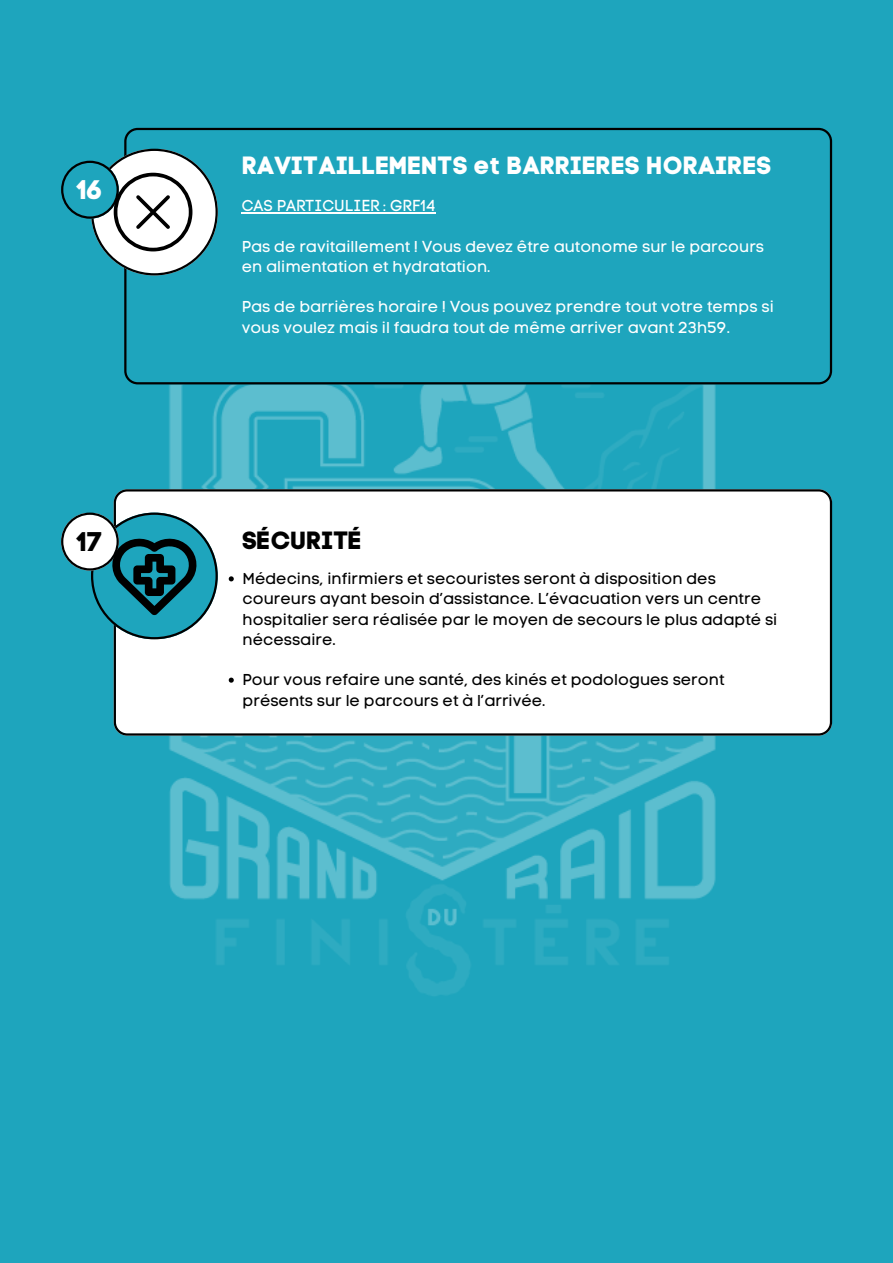
<style>
.page{position:relative;width:893px;height:1263px;background:#1ea5bd}
.page>*{position:absolute;margin:0;border:0;box-sizing:border-box;transform-origin:0 0}
.t1{font:26.78px "Code Pro Bold LC";color:#fff}
.t2{font:26.78px "Code Pro Bold LC";color:#000}
.t3{font:24.75px "Code Pro Bold LC";color:#fff}
.t4{font:24.75px "Code Pro Bold LC";color:#000}
.t5{font:15.75px/20.2px "Code Pro Normal LC";color:#000}
.t6{font:15.75px/20.2px "Code Pro Normal LC";color:#fff}
</style>
<div class="page">
<img style="left:113px;top:222px;width:720px;height:774px">
<svg style="left:124px;top:128px;width:708px;height:256px"></svg>
<svg style="left:61px;top:149px;width:157px;height:126px"></svg>
<hr style="left:242px;top:212px;width:194px;height:1px;background:#fff">
<div style="left:114px;top:489px;width:718px;height:247px;background:#fff"></div>
<svg style="left:61px;top:512px;width:157px;height:127px"></svg>
<svg style="left:229px;top:576px;width:5px;height:5px"></svg>
<svg style="left:229px;top:678px;width:5px;height:5px"></svg>
<h2 class="t1" style="left:77px;top:173px;width:28px">16</h2>
<p class="t2" style="left:77px;top:525px;width:28px">17</p>
<h3 class="t3" style="left:242px;top:151px;width:531px">RAVITAILLEMENTS et BARRIERES HORAIRES</h3>
<p class="t6" style="left:242px;top:195px;width:196px">CAS PARTICULIER : GRF14</p>
<p class="t6" style="left:242px;top:236px;width:524px">Pas de ravitaillement ! Vous devez être autonome sur le parcours en alimentation et hydratation.</p>
<p class="t6" style="left:242px;top:297px;width:534px">Pas de barrières horaire ! Vous pouvez prendre tout votre temps si vous voulez mais il faudra tout de même arriver avant 23h59.</p>
<p class="t4" style="left:242px;top:525px;width:122px">SÉCURITÉ</p>
<p class="t5" style="left:242px;top:569px;width:536px">Médecins, infirmiers et secouristes seront à disposition des coureurs ayant besoin d’assistance. L’évacuation vers un centre hospitalier sera réalisée par le moyen de secours le plus adapté si nécessaire.</p>
<h1 class="t5" style="left:242px;top:670px;width:483px">Pour vous refaire une santé, des kinés et podologues seront présents sur le parcours et à l’arrivée.</h1>
</div>
